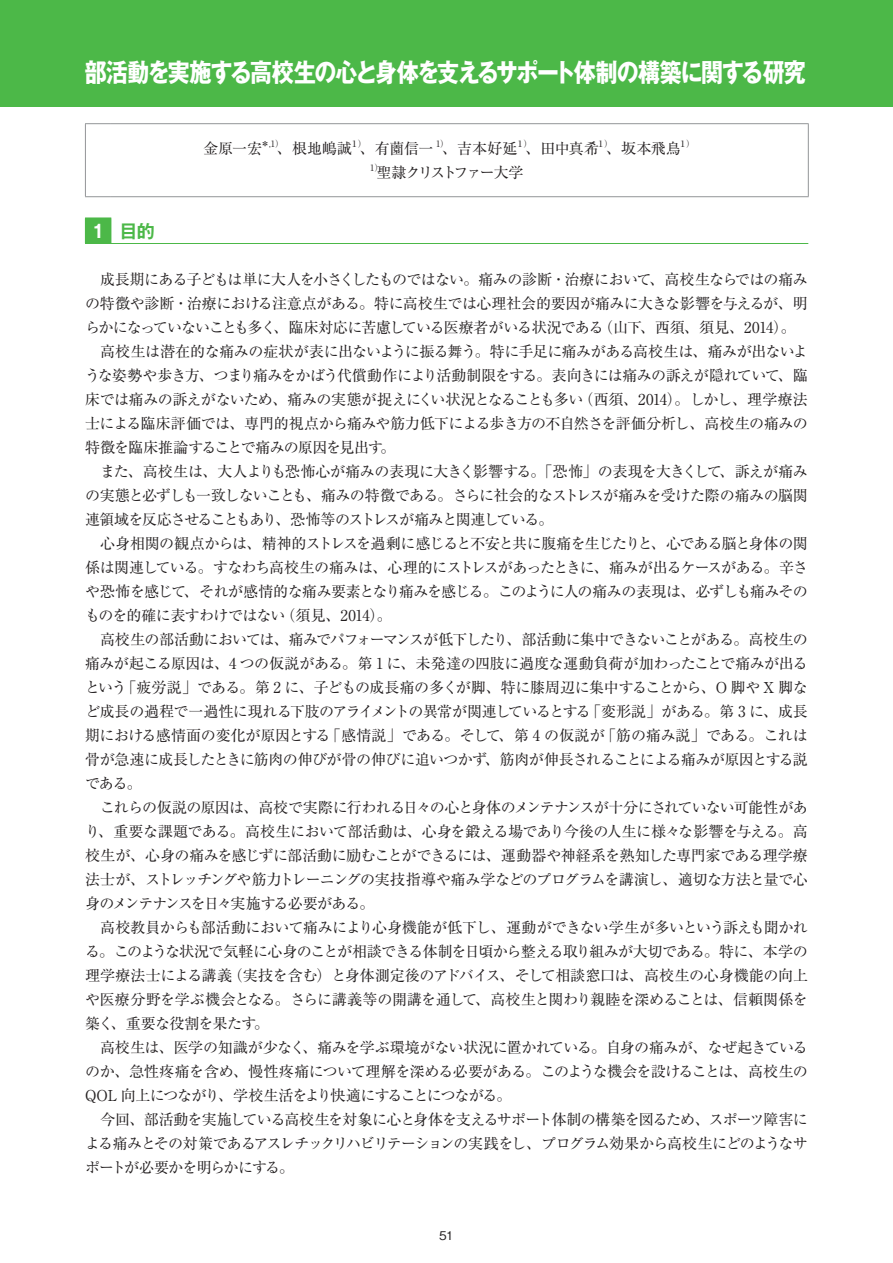
<style>
.page{position:relative;width:893px;height:1263px;background:#fff}
.page>*{position:absolute;margin:0;border:0;box-sizing:border-box;transform-origin:0 0}
.t1{font:700 25.5px "Gothic MB101 Pro";letter-spacing:-.06em;color:#fff;scale:.86 1}
.t2{font:700 18px "Gothic MB101 Pro De";color:#4cb848}
.t3{font:15px/24px "Ryumin Pro";letter-spacing:-.045em;color:#231f20}
.t4{font:15px "Ryumin Pro";letter-spacing:-.12em;color:#231f20}
.t5{font:500 12px "Gothic BBB Pro";color:#231f20}
.t6{font:8.7px "Ryumin Pro";color:#231f20}
.s1{color:#fff}
</style>
<div class="page">
<div style="left:0;top:0;width:893px;height:106px;background:#4cb848"></div>
<svg style="left:85px;top:218px;width:27px;height:26px"></svg>
<hr style="left:111px;top:243px;width:697px;height:1px;background:#4cb848">
<svg style="left:85px;top:123px;width:26px;height:1px"></svg>
<hr style="left:85px;top:124px;width:1px;height:72px;background:#939598">
<hr style="left:111px;top:123px;width:698px;height:1px;background:#939598">
<hr style="left:808px;top:124px;width:1px;height:72px;background:#939598">
<svg style="left:85px;top:196px;width:26px;height:1px"></svg>
<hr style="left:111px;top:196px;width:698px;height:1px;background:#939598">
<h1 class="t1" style="left:85px;top:51px;width:840px">部活動を実施する高校生の心と身体を支えるサポート体制の構築に関する研究</h1>
<p class="t3" style="left:203px;top:135px;width:60px">金原一宏</p>
<p class="t6" style="left:261px;top:136px;width:24px">＊,1）</p>
<p class="t3" style="left:277px;top:135px;width:76px">、根地嶋誠</p>
<p class="t6" style="left:350px;top:136px;width:18px">１）</p>
<p class="t3" style="left:360px;top:135px;width:75px">、有薗信一</p>
<p class="t6" style="left:436px;top:136px;width:14px">1）</p>
<p class="t3" style="left:442px;top:135px;width:77px">、吉本好延</p>
<p class="t6" style="left:516px;top:136px;width:18px">１）</p>
<p class="t3" style="left:525px;top:135px;width:75px">、田中真希</p>
<p class="t6" style="left:596px;top:136px;width:18px">１）</p>
<p class="t3" style="left:606px;top:135px;width:76px">、坂本飛鳥</p>
<p class="t6" style="left:678px;top:136px;width:18px">１）</p>
<p class="t6" style="left:370px;top:160px;width:14px">1）</p>
<p class="t4" style="left:376px;top:160px;width:148px">聖隷クリストファー大学</p>
<p class="t2" style="left:91px;top:216px;width:65px"><span class="s1">1</span> 目的</p>
<p class="t3" style="left:85px;top:267px;width:724px">　成長期にある子どもは単に大人を小さくしたものではない。痛みの診断・治療において、高校生ならではの痛みの特徴や診断・治療における注意点がある。特に高校生では心理社会的要因が痛みに大きな影響を与えるが、明らかになっていないことも多く、臨床対応に苦慮している医療者がいる状況である（山下、西須、須見、2014）。　高校生は潜在的な痛みの症状が表に出ないように振る舞う。特に手足に痛みがある高校生は、痛みが出ないような姿勢や歩き方、つまり痛みをかばう代償動作により活動制限をする。表向きには痛みの訴えが隠れていて、臨床では痛みの訴えがないため、痛みの実態が捉えにくい状況となることも多い（西須、2014）。しかし、理学療法士による臨床評価では、専門的視点から痛みや筋力低下による歩き方の不自然さを評価分析し、高校生の痛みの特徴を臨床推論することで痛みの原因を見出す。<br>　また、高校生は、大人よりも恐怖心が痛みの表現に大きく影響する。「恐怖」の表現を大きくして、訴えが痛みの実態と必ずしも一致しないことも、痛みの特徴である。さらに社会的なストレスが痛みを受けた際の痛みの脳関連領域を反応させることもあり、恐怖等のストレスが痛みと関連している。<br>　心身相関の観点からは、精神的ストレスを過剰に感じると不安と共に腹痛を生じたりと、心である脳と身体の関係は関連している。すなわち高校生の痛みは、心理的にストレスがあったときに、痛みが出るケースがある。辛さや恐怖を感じて、それが感情的な痛み要素となり痛みを感じる。このように人の痛みの表現は、必ずしも痛みそのものを的確に表すわけではない（須見、2014）。<br>　高校生の部活動においては、痛みでパフォーマンスが低下したり、部活動に集中できないことがある。高校生の痛みが起こる原因は、4 つの仮説がある。第 1 に、未発達の四肢に過度な運動負荷が加わったことで痛みが出るという「疲労説」である。第 2 に、子どもの成長痛の多くが脚、特に膝周辺に集中することから、O 脚や X 脚など成長の過程で一過性に現れる下肢のアライメントの異常が関連しているとする「変形説」がある。第 3 に、成長期における感情面の変化が原因とする「感情説」である。そして、第 4 の仮説が「筋の痛み説」である。これは骨が急速に成長したときに筋肉の伸びが骨の伸びに追いつかず、筋肉が伸長されることによる痛みが原因とする説である。<br>　これらの仮説の原因は、高校で実際に行われる日々の心と身体のメンテナンスが十分にされていない可能性があり、重要な課題である。高校生において部活動は、心身を鍛える場であり今後の人生に様々な影響を与える。高校生が、心身の痛みを感じずに部活動に励むことができるには、運動器や神経系を熟知した専門家である理学療法士が、ストレッチングや筋力トレーニングの実技指導や痛み学などのプログラムを講演し、適切な方法と量で心身のメンテナンスを日々実施する必要がある。<br>　高校教員からも部活動において痛みにより心身機能が低下し、運動ができない学生が多いという訴えも聞かれる。このような状況で気軽に心身のことが相談できる体制を日頃から整える取り組みが大切である。特に、本学の理学療法士による講義（実技を含む）と身体測定後のアドバイス、そして相談窓口は、高校生の心身機能の向上や医療分野を学ぶ機会となる。さらに講義等の開講を通して、高校生と関わり親睦を深めることは、信頼関係を築く、重要な役割を果たす。<br>　高校生は、医学の知識が少なく、痛みを学ぶ環境がない状況に置かれている。自身の痛みが、なぜ起きているのか、急性疼痛を含め、慢性疼痛について理解を深める必要がある。このような機会を設けることは、高校生のQOL 向上につながり、学校生活をより快適にすることにつながる。<br>　今回、部活動を実施している高校生を対象に心と身体を支えるサポート体制の構築を図るため、スポーツ障害による痛みとその対策であるアスレチックリハビリテーションの実践をし、プログラム効果から高校生にどのようなサポートが必要かを明らかにする。</p>
<p class="t5" style="left:439px;top:1225px;width:16px">51</p>
</div>
